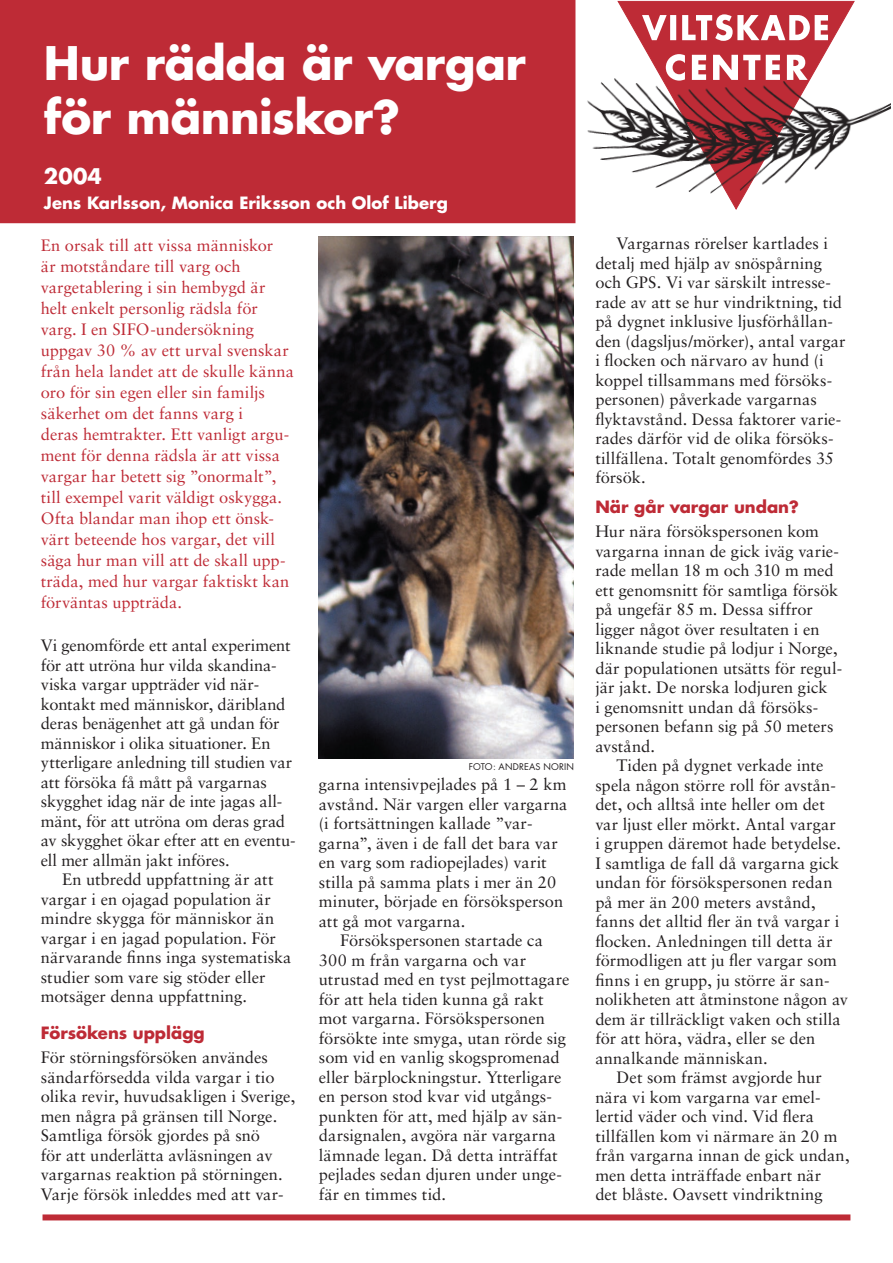
<style>
.page{position:relative;width:893px;height:1263px;background:#fff}
.page>*{position:absolute;margin:0;border:0;box-sizing:border-box;transform-origin:0 0}
.Rubrik{font:700 45px/54px "Futura";letter-spacing:-.01em;color:#fff}
.Rubrik-2{font:700 21px "Futura";color:#fff}
.Brödtext{font:16.5px/19.5px "Sabon";color:#231f20}
.Brödtext_första{font:16.5px/19.5px "Sabon";color:#231f20}
.Ingress{font:16.5px/21px "Sabon";letter-spacing:.005em;color:#be2b36}
.under_2_utan_linje{font:700 16.5px "Futura";color:#fff}
.under_2_utan_linje-2{font:700 16.5px "Futura";color:#be2b36}
.Brödtext-2{font:16.5px "Sabon";letter-spacing:.01em;color:#be2b36}
.fotograf{font:9px "Futura";letter-spacing:.02em;color:#231f20}
</style>
<div class="page">
<div style="left:43px;top:1214px;width:807px;height:6px;background:#be2b36"></div>
<div style="left:0;top:0;width:575px;height:223px;background:#be2b36"></div>
<svg style="left:617px;top:1px;width:238px;height:209px"></svg>
<svg style="left:666px;top:54px;width:19px;height:19px"></svg>
<svg style="left:692px;top:55px;width:14px;height:18px"></svg>
<svg style="left:713px;top:55px;width:47px;height:18px"></svg>
<svg style="left:766px;top:55px;width:14px;height:18px"></svg>
<svg style="left:787px;top:55px;width:21px;height:18px"></svg>
<svg style="left:642px;top:15px;width:34px;height:25px"></svg>
<svg style="left:682px;top:14px;width:146px;height:27px"></svg>
<img style="left:587px;top:73px;width:304px;height:129px">
<img style="left:319px;top:237px;width:254px;height:521px">
<p class="Rubrik" style="left:44px;top:35px;width:483px">Hur rädda är vargar för människor?</p>
<p class="Rubrik-2" style="left:44px;top:162px;width:59px">2004</p>
<p class="under_2_utan_linje" style="left:44px;top:192px;width:405px">Jens Karlsson, Monica Eriksson och Olof Liberg</p>
<p class="Brödtext-2" style="left:41px;top:235px;width:234px">En orsak till att vissa människor</p>
<p class="Ingress" style="left:41px;top:255px;width:201px">är motståndare till varg och</p>
<p class="Ingress" style="left:41px;top:276px;width:226px">vargetablering i sin hembygd är</p>
<p class="Ingress" style="left:41px;top:297px;width:255px">helt enkelt personlig rädsla för varg. I en SIFO-undersökning uppgav 30 % av ett urval svenskar från hela landet att de skulle känna oro för sin egen eller sin familjs säkerhet om det fanns varg i</p>
<p class="Ingress" style="left:41px;top:423px;width:250px">deras hemtrakter. Ett vanligt argu&shy;ment för denna rädsla är att vissa vargar har betett sig ”onormalt”, till exempel varit väldigt oskygga.<br>Ofta blandar man ihop ett önsk&shy;värt beteende hos vargar, det vill säga hur man vill att de skall upp&shy;träda, med hur vargar faktiskt kan förväntas uppträda.</p>
<p class="Brödtext_första" style="left:41px;top:635px;width:256px">Vi genomförde ett antal experiment för att utröna hur vilda skandina&shy;viska vargar uppträder vid när&shy;kontakt med människor, däribland deras benägenhet att gå undan för människor i olika situationer. En ytterligare anledning till studien var att försöka få mått på vargarnas skygghet idag när de inte jagas all&shy;mänt, för att utröna om deras grad av skygghet ökar efter att en eventu&shy;ell mer allmän jakt införes.</p>
<p class="Brödtext" style="left:41px;top:869px;width:252px;text-indent:21px">En utbredd uppfattning är att vargar i en ojagad population är mindre skygga för människor än vargar i en jagad population. För närvarande finns inga systematiska studier som vare sig stöder eller motsäger denna uppfattning.</p>
<p class="under_2_utan_linje-2" style="left:41px;top:1022px;width:165px">Försökens upplägg</p>
<p class="Brödtext_första" style="left:41px;top:1047px;width:256px">För störningsförsöken användes sändarförsedda vilda vargar i tio olika revir, huvudsakligen i Sverige, men några på gränsen till Norge.<br>Samtliga försök gjordes på snö<br>för att underlätta avläsningen av vargarnas reaktion på störningen.<br>Varje försök inleddes med att var-</p>
<p class="fotograf" style="left:469px;top:761px;width:107px">FOTO: ANDREAS NORIN</p>
<p class="Brödtext_första" style="left:319px;top:774px;width:249px">garna intensivpejlades på 1 – 2 km</p>
<p class="Brödtext_första" style="left:319px;top:794px;width:250px">avstånd. När vargen eller vargarna (i fortsättningen kallade ”var&shy;garna”, även i de fall det bara var en varg som radiopejlades) varit stilla på samma plats i mer än 20 minuter, började en försöksperson att gå mot vargarna.</p>
<p class="Brödtext" style="left:319px;top:930px;width:252px;text-indent:21px">Försökspersonen startade ca<br>300 m från vargarna och var utrustad med en tyst pejlmottagare för att hela tiden kunna gå rakt mot vargarna. Försökspersonen försökte inte smyga, utan rörde sig som vid en vanlig skogspromenad eller bärplockningstur. Ytterligare en person stod kvar vid utgångs&shy;punkten för att, med hjälp av sän&shy;darsignalen, avgöra när vargarna lämnade legan. Då detta inträffat pejlades sedan djuren under unge&shy;fär en timmes tid.</p>
<p class="Brödtext" style="left:595px;top:234px;width:252px;text-indent:21px">Vargarnas rörelser kartlades i detalj med hjälp av snöspårning och GPS. Vi var särskilt intresse&shy;rade av att se hur vindriktning, tid på dygnet inklusive ljusförhållan&shy;den (dagsljus/mörker), antal vargar i flocken och närvaro av hund (i koppel tillsammans med försöks&shy;personen) påverkade vargarnas flyktavstånd. Dessa faktorer varie&shy;rades därför vid de olika försöks&shy;tillfällena. Totalt genomfördes 35 försök.</p>
<p class="under_2_utan_linje-2" style="left:595px;top:496px;width:205px">När går vargar undan?</p>
<p class="Brödtext_första" style="left:595px;top:521px;width:248px">Hur nära försökspersonen kom vargarna innan de gick iväg varie&shy;rade mellan 18 m och 310 m med ett genomsnitt för samtliga försök på ungefär 85 m. Dessa siffror ligger något över resultaten i en liknande studie på lodjur i Norge, där populationen utsätts för regul&shy;jär jakt. De norska lodjuren gick<br>i genomsnitt undan då försöks&shy;personen befann sig på 50 meters avstånd.</p>
<p class="Brödtext" style="left:595px;top:755px;width:254px;text-indent:21px">Tiden på dygnet verkade inte spela någon större roll för avstån&shy;det, och alltså inte heller om det var ljust eller mörkt. Antal vargar<br>i gruppen däremot hade betydelse.<br>I samtliga de fall då vargarna gick undan för försökspersonen redan på mer än 200 meters avstånd, fanns det alltid fler än två vargar i flocken. Anledningen till detta är förmodligen att ju fler vargar som finns i en grupp, ju större är san&shy;nolikheten att åtminstone någon av dem är tillräckligt vaken och stilla för att höra, vädra, eller se den annalkande människan.</p>
<p class="Brödtext" style="left:595px;top:1067px;width:256px;text-indent:21px">Det som främst avgjorde hur nära vi kom vargarna var emel&shy;lertid väder och vind. Vid flera tillfällen kom vi närmare än 20 m från vargarna innan de gick undan, men detta inträffade enbart när<br>det blåste. Oavsett vindriktning</p>
</div>
